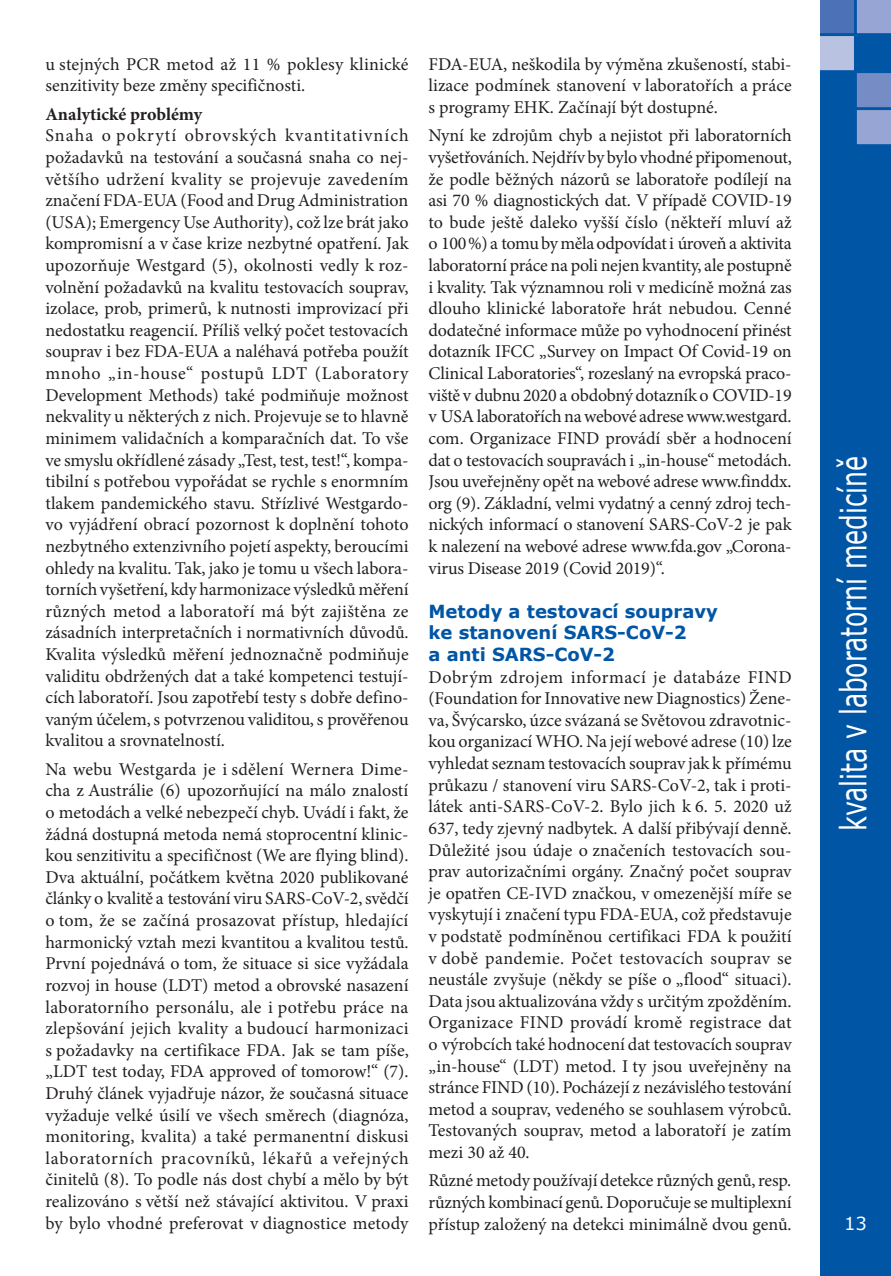
<style>
.page{position:relative;width:891px;height:1276px;background:#fff}
.page>*{position:absolute;margin:0;border:0;box-sizing:border-box;transform-origin:0 0}
.t1{font:36px "Verdana";color:#fff;scale:.7 1}
.t2{font:18px/21.6px "Minion Pro";color:#231f20;text-align:justify}
.t3{font:700 18px/21.6px "Verdana";color:#0155a5}
.t4{font:700 18px "Minion Pro";color:#231f20}
.t5{font:18px "Verdana";color:#fff}
</style>
<div class="page">
<div style="left:820px;top:0;width:70px;height:1276px;background:#0155a5"></div>
<p class="t2" style="left:45px;top:53px;width:364px">u stejných PCR metod až 11 % poklesy klinické senzitivity beze změny specifičnosti.</p>
<p class="t4" style="left:45px;top:101px;width:158px">Analytické problémy</p>
<p class="t2" style="left:45px;top:125px;width:365px">Snaha o pokrytí obrovských kvantitativních požadavků na testování a současná snaha co nej&shy;většího udržení kvality se projevuje zavedením značení FDA-EUA (Food and Drug Administration (USA); Emergency Use Authority), což lze brát jako kompromisní a v čase krize nezbytné opatření. Jak upozorňuje Westgard (5), okolnosti vedly k roz&shy;volnění požadavků na kvalitu testovacích souprav, izolace, prob, primerů, k nutnosti improvizací při nedostatku reagencií. Příliš velký počet testovacích souprav i bez FDA-EUA a naléhavá potřeba použít mnoho „in-house“ postupů LDT (Laboratory Development Methods) také podmiňuje možnost nekvality u některých z nich. Projevuje se to hlavně minimem validačních a komparačních dat. To vše ve smyslu okřídlené zásady „Test, test, test!“, kompa&shy;tibilní s potřebou vypořádat se rychle s enormním tlakem pandemického stavu. Střízlivé Westgardo&shy;vo vyjádření obrací pozornost k doplnění tohoto nezbytného extenzivního pojetí aspekty, beroucími ohledy na kvalitu. Tak, jako je tomu u všech labora&shy;torních vyšetření, kdy harmonizace výsledků měření různých metod a laboratoří má být zajištěna ze zásadních interpretačních i normativních důvodů.<br>Kvalita výsledků měření jednoznačně podmiňuje validitu obdržených dat a také kompetenci testují&shy;cích laboratoří. Jsou zapotřebí testy s dobře defino&shy;vaným účelem, s potvrzenou validitou, s prověřenou kvalitou a srovnatelností.</p>
<p class="t2" style="left:45px;top:758px;width:365px">Na webu Westgarda je i sdělení Wernera Dime&shy;cha z Austrálie (6) upozorňující na málo znalostí o metodách a velké nebezpečí chyb. Uvádí i fakt, že žádná dostupná metoda nemá stoprocentní klinic&shy;kou senzitivitu a specifičnost (We are flying blind).<br>Dva aktuální, počátkem května 2020 publikované články o kvalitě a testování viru SARS-CoV-2, svědčí o tom, že se začíná prosazovat přístup, hledající harmonický vztah mezi kvantitou a kvalitou testů.<br>První pojednává o tom, že situace si sice vyžádala rozvoj in house (LDT) metod a obrovské nasazení laboratorního personálu, ale i potřebu práce na zlepšování jejich kvality a budoucí harmonizaci s požadavky na certifikace FDA. Jak se tam píše, „LDT test today, FDA approved of tomorow!“ (7).<br>Druhý článek vyjadřuje názor, že současná situace vyžaduje velké úsilí ve všech směrech (diagnóza, monitoring, kvalita) a také permanentní diskusi laboratorních pracovníků, lékařů a veřejných činitelů (8). To podle nás dost chybí a mělo by být realizováno s větší než stávající aktivitou. V praxi by bylo vhodné preferovat v diagnostice metody</p>
<p class="t2" style="left:428px;top:53px;width:364px">FDA-EUA, neškodila by výměna zkušeností, stabi&shy;lizace podmínek stanovení v laboratořích a práce s programy EHK. Začínají být dostupné.</p>
<p class="t2" style="left:428px;top:125px;width:365px">Nyní ke zdrojům chyb a nejistot při laboratorních vyšetřováních. Nejdřív by bylo vhodné připomenout, že podle běžných názorů se laboratoře podílejí na asi 70 % diagnostických dat. V případě COVID-19 to bude ještě daleko vyšší číslo (někteří mluví až o 100%) a tomu by měla odpovídat i úroveň a aktivita laboratorní práce na poli nejen kvantity, ale postupně i kvality. Tak významnou roli v medicíně možná zas dlouho klinické laboratoře hrát nebudou. Cenné dodatečné informace může po vyhodnocení přinést dotazník IFCC „Survey on Impact Of Covid-19 on Clinical Laboratories“, rozeslaný na evropská praco&shy;viště v dubnu 2020 a obdobný dotazník o COVID-19 v USA laboratořích na webové adrese www.westgard. com. Organizace FIND provádí sběr a hodnocení dat o testovacích soupravách i „in-house“ metodách.<br>Jsou uveřejněny opět na webové adrese www.finddx. org (9). Základní, velmi vydatný a cenný zdroj tech&shy;nických informací o stanovení SARS-CoV-2 je pak k nalezení na webové adrese www.fda.gov „Corona&shy;virus Disease 2019 (Covid 2019)“.</p>
<p class="t3" style="left:428px;top:600px;width:291px">Metody a testovací soupravy ke stanovení SARS-CoV-2<br>a anti SARS-CoV-2</p>
<p class="t2" style="left:428px;top:666px;width:365px">Dobrým zdrojem informací je databáze FIND (Foundation for Innovative new Diagnostics) Žene&shy;va, Švýcarsko, úzce svázaná se Světovou zdravotnic&shy;kou organizací WHO. Na její webové adrese (10) lze vyhledat seznam testovacích souprav jak k přímému průkazu / stanovení viru SARS-CoV-2, tak i proti&shy;látek anti-SARS-CoV-2. Bylo jich k 6. 5. 2020 už 637, tedy zjevný nadbytek. A další přibývají denně.<br>Důležité jsou údaje o značeních testovacích sou&shy;prav autorizačními orgány. Značný počet souprav je opatřen CE-IVD značkou, v omezenější míře se vyskytují i značení typu FDA-EUA, což představuje v podstatě podmíněnou certifikaci FDA k použití v době pandemie. Počet testovacích souprav se neustále zvyšuje (někdy se píše o „flood“ situaci).<br>Data jsou aktualizována vždy s určitým zpožděním.<br>Organizace FIND provádí kromě registrace dat o výrobcích také hodnocení dat testovacích souprav „in-house“ (LDT) metod. I ty jsou uveřejněny na stránce FIND (10). Pocházejí z nezávislého testování metod a souprav, vedeného se souhlasem výrobců.<br>Testovaných souprav, metod a laboratoří je zatím mezi 30 až 40.</p>
<p class="t2" style="left:428px;top:1170px;width:364px">Různé metody používají detekce různých genů, resp. různých kombinací genů. Doporučuje se multiplexní přístup založený na detekci minimálně dvou genů.</p>
<h1 class="t1" style="left:828px;top:831px;width:538px;rotate:-90deg">kvalita v laboratorní medicíně</h1>
<p class="t5" style="left:843px;top:1211px;width:24px">13</p>
</div>
